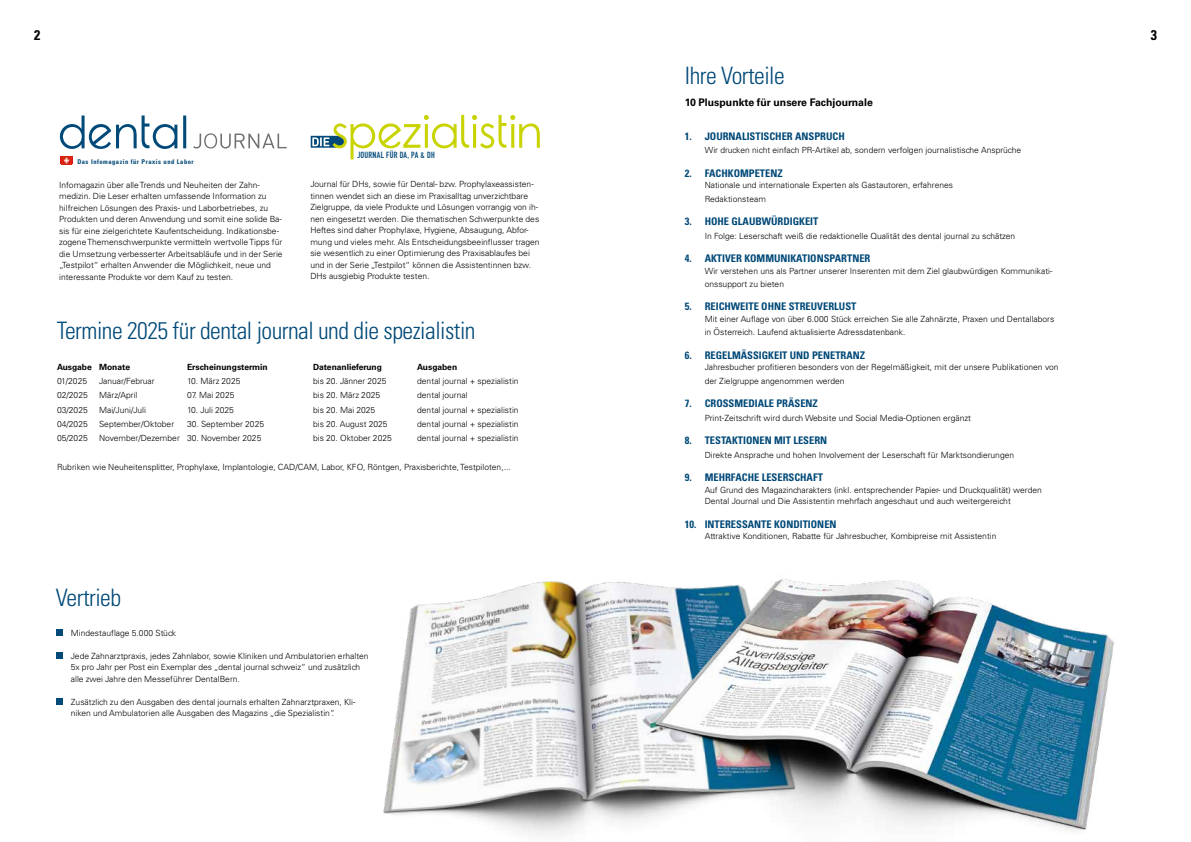
<style>
.page{position:relative;width:1191px;height:842px;background:#fff}
.page>*{position:absolute;margin:0;border:0;box-sizing:border-box;transform-origin:0 0}
.t1{font:300 condensed 24px "Univers LT Std";letter-spacing:-.02em;color:#004978}
.t2{font:700 condensed 14px "Univers LT Std";color:#000}
.t3{font:700 condensed 10.5px "Univers LT Std";color:#004978}
.t4{font:700 10.5px "Univers LT Std";color:#000}
.t5{font:8.8px "DIN Engschrift Std";letter-spacing:.03em;color:#004978}
.t6{font:300 8.5px/11.5px "Univers LT Std";color:#000}
.t7{font:700 8.5px "Univers LT Std";color:#000}
.t8{font:700 condensed 6.5px "Univers LT Std";letter-spacing:.08em;color:#004978}
</style>
<div class="page">
<svg style="left:193px;top:133px;width:94px;height:15px"></svg>
<svg style="left:60px;top:116px;width:126px;height:33px"></svg>
<div style="left:60px;top:157px;width:13px;height:7px;background:#e22312"></div>
<svg style="left:61px;top:157px;width:9px;height:7px"></svg>
<svg style="left:311px;top:115px;width:229px;height:44px"></svg>
<div style="left:57px;top:629px;width:6px;height:7px;background:#004978"></div>
<div style="left:57px;top:652px;width:6px;height:7px;background:#004978"></div>
<div style="left:57px;top:698px;width:6px;height:7px;background:#004978"></div>
<img style="left:383px;top:581px;width:260px;height:254px">
<img style="left:643px;top:578px;width:471px;height:253px">
<h2 class="t2" style="left:34px;top:26px;width:8px">2</h2>
<h2 class="t2" style="left:1150px;top:26px;width:8px">3</h2>
<p class="t8" style="left:77px;top:158px;width:118px">Das Infomagazin für Praxis und Labor</p>
<p class="t6" style="left:59px;top:179px;width:225px">Infomagazin über alle Trends und Neuheiten der Zahn&shy;medizin. Die Leser erhalten umfassende Information zu hilfreichen Lösungen des Praxis- und Laborbetriebes, zu Produkten und deren Anwendung und somit eine solide Ba&shy;sis für eine zielgerichtete Kaufentscheidung. Indikationsbe&shy;zogene Themenschwerpunkte vermitteln wertvolle Tipps für die Umsetzung verbesserter Arbeitsabläufe und in der Serie „Testpilot“ erhalten Anwender die Möglichkeit, neue und interessante Produkte vor dem Kauf zu testen.</p>
<p class="t5" style="left:357px;top:150px;width:79px">JOURNAL FÜR DA, PA &amp; DH</p>
<p class="t6" style="left:310px;top:179px;width:231px">Journal für DHs, sowie für Dental- bzw. Prophylaxeassisten&shy;tinnen wendet sich an diese im Praxisalltag unverzichtbare Zielgruppe, da viele Produkte und Lösungen vorrangig von ih&shy;nen eingesetzt werden. Die thematischen Schwerpunkte des Heftes sind daher Prophylaxe, Hygiene, Absaugung, Abfor&shy;mung und vieles mehr. Als Entscheidungsbeeinflusser tragen sie wesentlich zu einer Optimierung des Praxisablaufes bei und in der Serie „Testpilot“ können die Assistentinnen bzw.<br>DHs ausgiebig Produkte testen.</p>
<h1 class="t1" style="left:57px;top:316px;width:420px">Termine 2025 für dental journal und die spezialistin</h1>
<p class="t7" style="left:57px;top:362px;width:74px">Ausgabe Monate</p>
<p class="t7" style="left:187px;top:362px;width:82px">Erscheinungstermin</p>
<p class="t7" style="left:313px;top:362px;width:70px">Datenanlieferung</p>
<p class="t7" style="left:417px;top:362px;width:42px">Ausgaben</p>
<p class="t6" style="left:57px;top:375px;width:32px">01/2025</p>
<p class="t6" style="left:99px;top:375px;width:57px">Januar/Februar</p>
<p class="t6" style="left:187px;top:375px;width:55px">10. März 2025</p>
<p class="t6" style="left:313px;top:375px;width:75px">bis 20. Jänner 2025</p>
<p class="t6" style="left:417px;top:375px;width:103px">dental journal + spezialistin</p>
<p class="t6" style="left:57px;top:390px;width:32px">02/2025</p>
<p class="t6" style="left:99px;top:390px;width:40px">März/April</p>
<p class="t6" style="left:187px;top:390px;width:49px">07. Mai 2025</p>
<p class="t6" style="left:313px;top:390px;width:69px">bis 20. März 2025</p>
<p class="t6" style="left:417px;top:390px;width:52px">dental journal</p>
<p class="t6" style="left:57px;top:404px;width:32px">03/2025</p>
<p class="t6" style="left:99px;top:404px;width:48px">Mai/Juni/Juli</p>
<p class="t6" style="left:187px;top:404px;width:48px">10. Juli 2025</p>
<p class="t6" style="left:313px;top:404px;width:64px">bis 20. Mai 2025</p>
<p class="t6" style="left:417px;top:404px;width:103px">dental journal + spezialistin</p>
<p class="t6" style="left:57px;top:418px;width:32px">04/2025</p>
<p class="t6" style="left:99px;top:418px;width:77px">September/Oktober</p>
<p class="t6" style="left:187px;top:418px;width:79px">30. September 2025</p>
<p class="t6" style="left:313px;top:418px;width:76px">bis 20. August 2025</p>
<p class="t6" style="left:417px;top:418px;width:103px">dental journal + spezialistin</p>
<p class="t6" style="left:57px;top:433px;width:32px">05/2025</p>
<p class="t6" style="left:99px;top:433px;width:164px">November/Dezember 30. November 2025</p>
<p class="t6" style="left:313px;top:433px;width:80px">bis 20. Oktober 2025</p>
<p class="t6" style="left:417px;top:433px;width:103px">dental journal + spezialistin</p>
<p class="t6" style="left:57px;top:461px;width:455px">Rubriken wie Neuheitensplitter, Prophylaxe, Implantologie, CAD/CAM, Labor, KFO, Röntgen, Praxisberichte, Testpiloten,...</p>
<h1 class="t1" style="left:56px;top:583px;width:67px">Vertrieb</h1>
<p class="t6" style="left:71px;top:627px;width:107px">Mindestauflage 5.000 Stück</p>
<p class="t6" style="left:71px;top:650px;width:299px">Jede Zahnarztpraxis, jedes Zahnlabor, sowie Kliniken und Ambulatorien erhalten<br>5x pro Jahr per Post ein Exemplar des „dental journal schweiz“ und zusätzlich alle zwei Jahre den Messeführer DentalBern.</p>
<p class="t6" style="left:71px;top:696px;width:286px">Zusätzlich zu den Ausgaben des dental journals erhalten Zahnarztpraxen, Kli&shy;niken und Ambulatorien alle Ausgaben des Magazins „die Spezialistin“.</p>
<h1 class="t1" style="left:685px;top:61px;width:101px">Ihre Vorteile</h1>
<p class="t4" style="left:685px;top:96px;width:190px">10 Pluspunkte für unsere Fachjournale</p>
<p class="t3" style="left:685px;top:130px;width:161px">1. JOURNALISTISCHER ANSPRUCH</p>
<p class="t6" style="left:704px;top:144px;width:318px">Wir drucken nicht einfach PR-Artikel ab, sondern verfolgen journalistische Ansprüche</p>
<p class="t3" style="left:685px;top:166px;width:99px">2. FACHKOMPETENZ</p>
<p class="t6" style="left:704px;top:178px;width:250px;line-height:13.5px">Nationale und internationale Experten als Gastautoren, erfahrenes<br>Redaktionsteam</p>
<p class="t3" style="left:685px;top:215px;width:135px">3. HOHE GLAUBWÜRDIGKEIT</p>
<p class="t6" style="left:704px;top:230px;width:312px">In Folge: Leserschaft weiß die redaktionelle Qualität des dental journal zu schätzen</p>
<p class="t3" style="left:685px;top:252px;width:187px">4. AKTIVER KOMMUNIKATIONSPARTNER</p>
<p class="t6" style="left:704px;top:264px;width:349px;line-height:13.5px">Wir verstehen uns als Partner unserer Inserenten mit dem Ziel glaubwürdigen Kommunikati&shy;onssupport zu bieten</p>
<p class="t3" style="left:685px;top:300px;width:173px">5. REICHWEITE OHNE STREUVERLUST</p>
<p class="t6" style="left:704px;top:312px;width:351px;line-height:13.5px">Mit einer Auflage von über 6.000 Stück erreichen Sie alle Zahnärzte, Praxen und Dentallabors in Österreich. Laufend aktualisierte Adressdatenbank.</p>
<p class="t3" style="left:685px;top:349px;width:182px">6. REGELMÄSSIGKEIT UND PENETRANZ</p>
<p class="t6" style="left:704px;top:361px;width:355px;line-height:13.5px">Jahresbucher profitieren besonders von der Regelmäßigkeit, mit der unsere Publikationen von der Zielgruppe angenommen werden</p>
<p class="t3" style="left:685px;top:397px;width:135px">7. CROSSMEDIALE PRÄSENZ</p>
<p class="t6" style="left:704px;top:412px;width:268px">Print-Zeitschrift wird durch Website und Social Media-Optionen ergänzt</p>
<p class="t3" style="left:685px;top:434px;width:144px">8. TESTAKTIONEN MIT LESERN</p>
<p class="t6" style="left:704px;top:449px;width:311px">Direkte Ansprache und hohen Involvement der Leserschaft für Marktsondierungen</p>
<p class="t3" style="left:685px;top:471px;width:140px">9. MEHRFACHE LESERSCHAFT</p>
<p class="t6" style="left:704px;top:484px;width:339px">Auf Grund des Magazincharakters (inkl. entsprechender Papier- und Druckqualität) werden<br>Dental Journal und Die Assistentin mehrfach angeschaut und auch weitergereicht</p>
<p class="t3" style="left:685px;top:517px;width:153px">10. INTERESSANTE KONDITIONEN</p>
<p class="t6" style="left:704px;top:530px;width:293px">Attraktive Konditionen, Rabatte für Jahresbucher, Kombipreise mit Assistentin</p>
</div>
